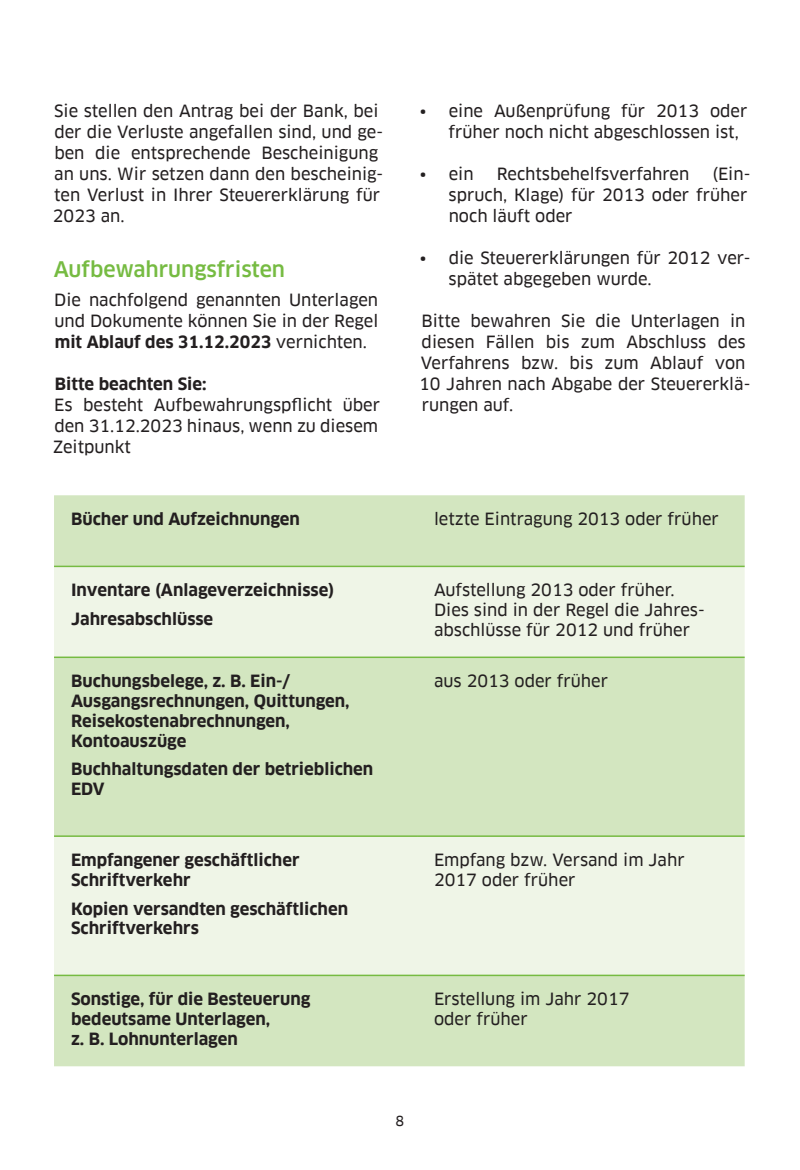
<style>
.page{position:relative;width:800px;height:1170px;background:#fff}
.page>*{position:absolute;margin:0;border:0;box-sizing:border-box;transform-origin:0 0}
.t1{font:500 21px "Clan Pro";color:#76bb42}
.t2{font:16.5px/21px "Clan Pro News";color:#231f20}
.t3{font:700 16.5px/19.8px "Clan Pro";color:#231f20}
.t4{font:13.5px "Clan Pro News";color:#231f20}
.s1{font-family:"Clan Pro News";font-weight:400}
</style>
<div class="page">
<div style="left:54px;top:495px;width:690px;height:571px;background:#d3e6c0"></div>
<svg style="left:54px;top:567px;width:690px;height:407px;background:#e2eed5"></svg>
<hr style="left:54px;top:565px;width:346px;height:2px;background:#76bb42">
<svg style="left:400px;top:565px;width:17px;height:2px"></svg>
<hr style="left:417px;top:565px;width:327px;height:2px;background:#76bb42">
<hr style="left:54px;top:656px;width:346px;height:2px;background:#76bb42">
<svg style="left:400px;top:656px;width:17px;height:2px"></svg>
<hr style="left:417px;top:656px;width:327px;height:2px;background:#76bb42">
<hr style="left:54px;top:835px;width:346px;height:1px;background:#76bb42">
<svg style="left:400px;top:835px;width:17px;height:1px"></svg>
<hr style="left:417px;top:835px;width:327px;height:1px;background:#76bb42">
<hr style="left:54px;top:974px;width:346px;height:2px;background:#76bb42">
<svg style="left:400px;top:974px;width:17px;height:2px"></svg>
<hr style="left:417px;top:974px;width:327px;height:2px;background:#76bb42">
<p class="t2" style="left:53px;top:100px;width:331px">Sie stellen den Antrag bei der Bank, bei der die Verluste angefallen sind, und ge&shy;ben die entsprechende Bescheinigung an uns. Wir setzen dann den bescheinig&shy;ten Verlust in Ihrer Steuererklärung für 2023 an.</p>
<p class="t1" style="left:54px;top:260px;width:233px">Aufbewahrungsfristen</p>
<p class="t2" style="left:54px;top:289px;width:325px">Die nachfolgend genannten Unterlagen und Dokumente können Sie in der Regel</p>
<p class="t3" style="left:55px;top:332px;width:313px">mit Ablauf des 31.12.2023 <span class="s1">vernichten.</span></p>
<p class="t3" style="left:55px;top:374px;width:153px">Bitte beachten Sie:</p>
<p class="t2" style="left:53px;top:395px;width:328px">Es besteht Aufbewahrungsp昀氀icht über den 31.12.2023 hinaus, wenn zu diesem<br>Zeitpunkt</p>
<p class="t2" style="left:448px;top:100px;width:300px;text-indent:-29px">• eine Außenprüfung für 2013 oder früher noch nicht abgeschlossen ist,</p>
<p class="t2" style="left:419px;top:163px;width:55px">• ein</p>
<p class="t2" style="left:496px;top:163px;width:194px">Rechtsbehelfsverfahren</p>
<p class="t2" style="left:448px;top:163px;width:303px;text-indent:264px">(Ein&shy;spruch, Klage) für 2013 oder früher noch läuft oder</p>
<p class="t2" style="left:448px;top:247px;width:303px;text-indent:-29px">• die Steuererklärungen für 2012 ver&shy;spätet abgegeben wurde.</p>
<p class="t2" style="left:419px;top:310px;width:332px">Bitte bewahren Sie die Unterlagen in diesen Fällen bis zum Abschluss des<br>Verfahrens bzw. bis zum Ablauf von<br>10 Jahren nach Abgabe der Steuererklä&shy;rungen auf.</p>
<p class="t3" style="left:71px;top:509px;width:230px">Bücher und Aufzeichnungen</p>
<p class="t2" style="left:434px;top:508px;width:286px">letzte Eintragung 2013 oder früher</p>
<p class="t3" style="left:71px;top:576px;width:264px;line-height:28.5px">Inventare (Anlageverzeichnisse)<br>Jahresabschlüsse</p>
<p class="t2" style="left:434px;top:580px;width:272px;line-height:19.8px">Aufstellung 2013 oder früher.<br>Dies sind in der Regel die Jahres&shy;abschlüsse für 2012 und früher</p>
<p class="t3" style="left:71px;top:671px;width:280px">Buchungsbelege, z. B. Ein-/<br>Ausgangsrechnungen, Quittungen,<br>Reisekostenabrechnungen,<br>Kontoauszüge</p>
<p class="t3" style="left:71px;top:759px;width:304px">Buchhaltungsdaten der betrieblichen<br>EDV</p>
<p class="t2" style="left:434px;top:670px;width:176px">aus 2013 oder früher</p>
<p class="t3" style="left:71px;top:850px;width:230px">Empfangener geschäftlicher<br>Schriftverkehr</p>
<p class="t3" style="left:71px;top:898px;width:278px">Kopien versandten geschäftlichen<br>Schriftverkehrs</p>
<p class="t2" style="left:434px;top:850px;width:252px;line-height:19.8px">Empfang bzw. Versand im Jahr<br>2017 oder früher</p>
<p class="t3" style="left:71px;top:989px;width:241px">Sonstige, für die Besteuerung bedeutsame Unterlagen,<br>z. B. Lohnunterlagen</p>
<p class="t2" style="left:434px;top:989px;width:197px;line-height:19.8px">Erstellung im Jahr 2017 oder früher</p>
<p class="t4" style="left:395px;top:1113px;width:10px">8</p>
</div>
